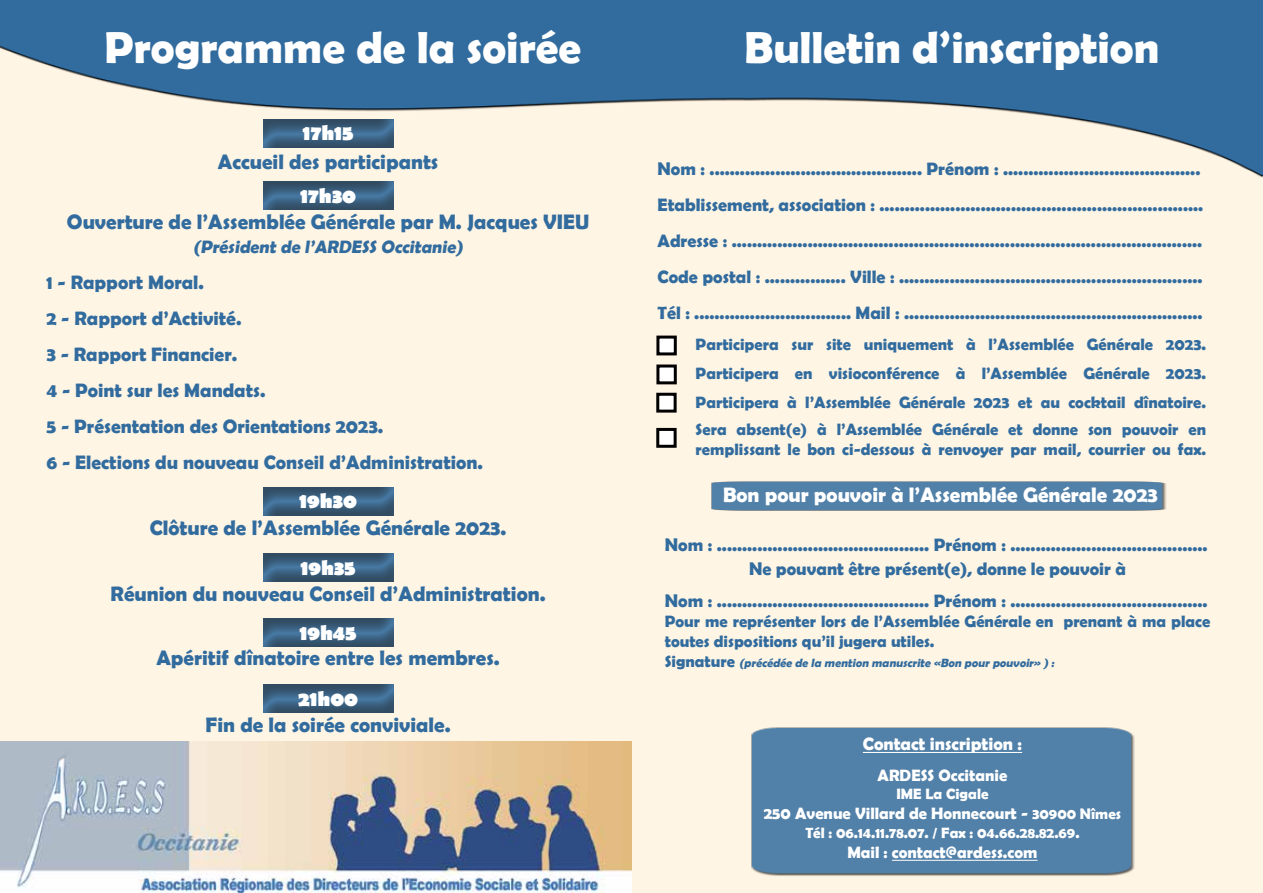
<style>
.page{position:relative;width:1263px;height:893px;background:#fff}
.page>*{position:absolute;margin:0;border:0;box-sizing:border-box;transform-origin:0 0}
.t1{font:700 45px "Berlin Sans FB Demi";color:#fff}
.t2{font:700 21px "Berlin Sans FB Demi";color:#326c9e}
.t3{font:700 21px "Berlin Sans FB Demi";color:#fff}
.t4{font:700 21px "Berlin Sans FB";color:#fff}
.t5{font:700 19.5px/36px "Berlin Sans FB Demi";color:#326c9e}
.t6{font:700 18px/36px "Berlin Sans FB Demi";color:#326c9e}
.t7{font:700 18px "Berlin Sans FB Demi";color:#fff}
.t8{font:700 16.5px/28.8px "Berlin Sans FB Demi";color:#326c9e}
.t9{font:700 16.5px "Berlin Sans FB Demi";color:#fff}
.t10{font:700 15px "Berlin Sans FB Demi";color:#fff}
.t11{font:italic 700 12px "Berlin Sans FB Demi";color:#326c9e}
.s1{font-style:normal;font-size:16.5px}
.s2{font-size:15px}
</style>
<div class="page">
<img style="left:0;top:0;width:1263px;height:893px">
<div style="left:748px;top:728px;width:387px;height:148px;background:#5180a8"></div>
<hr style="left:863px;top:752px;width:159px;height:1px;background:#fff">
<hr style="left:892px;top:860px;width:145px;height:1px;background:#fff">
<div style="left:658px;top:337px;width:17px;height:17px;background:#fff"></div>
<div style="left:656px;top:336px;width:21px;height:19px;border:3px solid #000"></div>
<div style="left:658px;top:366px;width:17px;height:17px;background:#fff"></div>
<div style="left:656px;top:364px;width:21px;height:20px;border:3px solid #000"></div>
<div style="left:658px;top:394px;width:17px;height:17px;background:#fff"></div>
<div style="left:656px;top:393px;width:21px;height:20px;border:3px solid #000"></div>
<div style="left:658px;top:429px;width:17px;height:17px;background:#fff"></div>
<div style="left:656px;top:428px;width:21px;height:20px;border:3px solid #000"></div>
<div style="left:706px;top:482px;width:461px;height:29px;background:#5180a8"></div>
<div style="left:262px;top:118px;width:133px;height:31px;background:#000;opacity:.5"></div>
<div style="left:262px;top:683px;width:133px;height:31px;background:#000;opacity:.5"></div>
<div style="left:262px;top:180px;width:133px;height:31px;background:#000;opacity:.5"></div>
<div style="left:262px;top:486px;width:133px;height:30px;background:#000;opacity:.5"></div>
<img style="left:0;top:741px;width:631px;height:152px">
<div style="left:262px;top:617px;width:133px;height:31px;background:#000;opacity:.5"></div>
<div style="left:262px;top:552px;width:133px;height:30px;background:#000;opacity:.5"></div>
<h1 class="t1" style="left:104px;top:21px;width:478px">Programme de la soirée</h1>
<p class="t4" style="left:303px;top:121px;width:52px">17h15</p>
<p class="t2" style="left:218px;top:150px;width:222px">Accueil des participants</p>
<p class="t4" style="left:300px;top:184px;width:58px">17h30</p>
<p class="t2" style="left:67px;top:210px;width:524px">Ouverture de l’Assemblée Générale par M. Jacques VIEU</p>
<p class="t6" style="left:193px;top:228px;width:274px">(Président de l’ARDESS Occitanie)</p>
<p class="t5" style="left:46px;top:264px;width:438px">1 - Rapport Moral.<br>2 - Rapport d’Activité.<br>3 - Rapport Financier.<br>4 - Point sur les Mandats.<br>5 - Présentation des Orientations 2023.<br>6 - Elections du nouveau Conseil d’Administration.</p>
<p class="t4" style="left:299px;top:489px;width:59px">19h30</p>
<p class="t2" style="left:150px;top:516px;width:358px">Clôture de l’Assemblée Générale 2023.</p>
<p class="t4" style="left:300px;top:556px;width:57px">19h35</p>
<p class="t2" style="left:111px;top:582px;width:436px">Réunion du nouveau Conseil d’Administration.</p>
<p class="t4" style="left:299px;top:621px;width:59px">19h45</p>
<p class="t2" style="left:156px;top:646px;width:345px">Apéritif dînatoire entre les membres.</p>
<p class="t4" style="left:298px;top:687px;width:62px">21h00</p>
<p class="t2" style="left:206px;top:712px;width:246px">Fin de la soirée conviviale.</p>
<h1 class="t1" style="left:744px;top:21px;width:416px">Bulletin d’inscription</h1>
<p class="t6" style="left:657px;top:150px;width:547px">Nom : .......................................... Prénom : .......................................<br>Etablissement, association : ................................................................<br>Adresse : .............................................................................................<br>Code postal : ................ Ville : ............................................................<br>Tél : ............................... Mail : ...........................................................</p>
<p class="t8" style="left:696px;top:330px;width:512px;text-align:justify">Participera sur site uniquement à l’Assemblée Générale 2023.<br>Participera en visioconférence à l’Assemblée Générale 2023.<br>Participera à l’Assemblée Générale 2023 et au cocktail dînatoire.</p>
<p class="t8" style="left:696px;top:419px;width:512px;line-height:19.8px">Sera absent(e) à l’Assemblée Générale et donne son pouvoir en remplissant le bon ci-dessous à renvoyer par mail, courrier ou fax.</p>
<p class="t3" style="left:723px;top:482px;width:436px">Bon pour pouvoir à l’Assemblée Générale 2023</p>
<p class="t6" style="left:665px;top:533px;width:544px;line-height:23.4px;text-align:center">Nom : .......................................... Prénom : .......................................<br>Ne pouvant être présent(e), donne le pouvoir à</p>
<p class="t6" style="left:665px;top:583px;width:544px">Nom : .......................................... Prénom : .......................................</p>
<p class="t8" style="left:665px;top:611px;width:547px;line-height:19.8px">Pour me représenter lors de l’Assemblée Générale en prenant à ma place toutes dispositions qu’il jugera utiles.</p>
<p class="t11" style="left:665px;top:655px;width:393px"><span class="s1">S i g n a t u r e</span> (précédée de la mention manuscrite «Bon pour pouvoir» ) :</p>
<p class="t7" style="left:863px;top:733px;width:161px">Contact inscription :</p>
<p class="t9" style="left:878px;top:765px;width:131px">ARDESS Occitanie</p>
<p class="t10" style="left:896px;top:785px;width:94px">IME La Cigale</p>
<p class="t9" style="left:764px;top:803px;width:359px">250 Avenue Villard de Honnecourt - <span class="s2">30900 Nîmes</span></p>
<p class="t10" style="left:805px;top:824px;width:276px">Tél : 06.14.11.78.07. / Fax : 04.66.28.82.69.</p>
<p class="t9" style="left:847px;top:843px;width:192px">Mail : contact@ardess.com</p>
</div>
